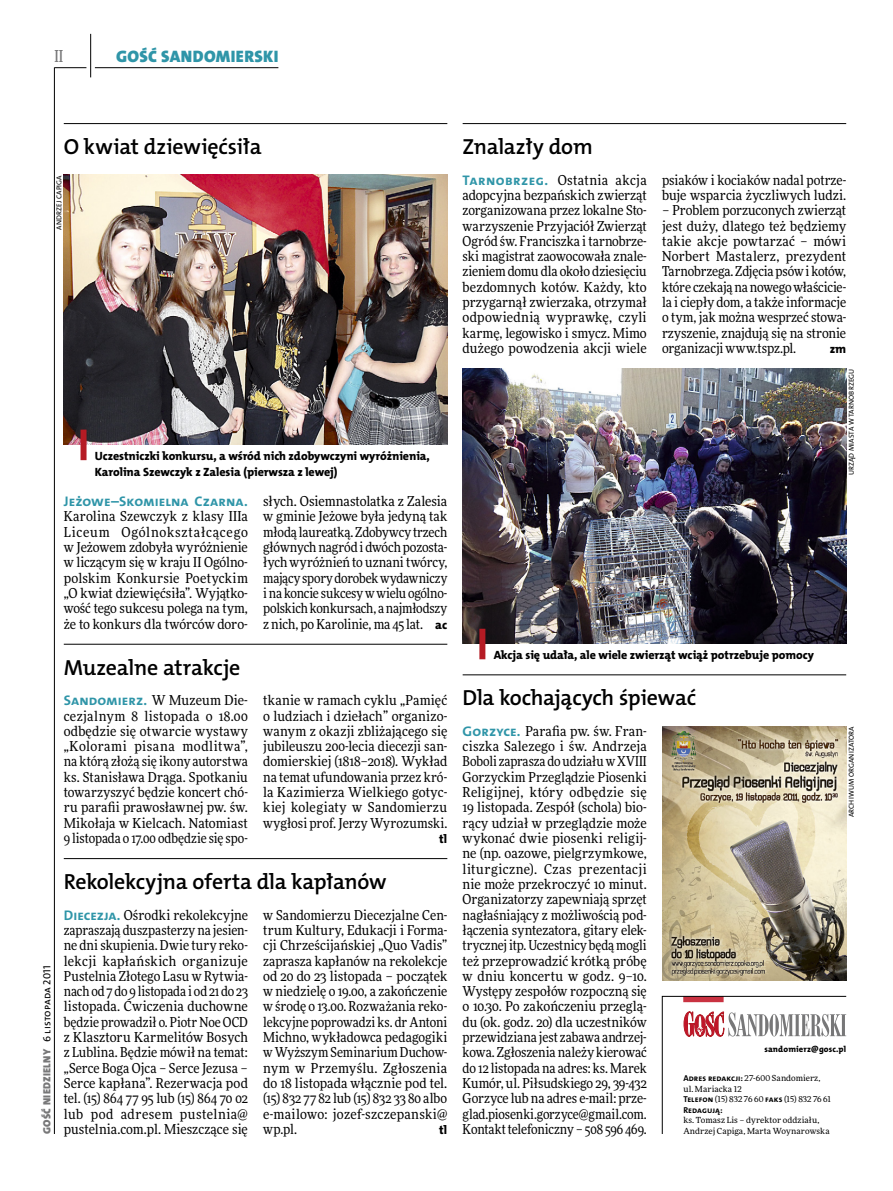
<style>
.page{position:relative;width:893px;height:1191px;background:#fff}
.page>*{position:absolute;margin:0;border:0;box-sizing:border-box;transform-origin:0 0}
.t1{font:21.9px "The Mix HP6 Se Bld";letter-spacing:-.015em;color:#000}
.t2{font:16.65px "The Mix HP9 Blk";letter-spacing:.02em;color:#2f95a8}
.t3{font:500 16.5px "Freeday Narrow";color:#777778;scale:.9 1}
.t4{font:13.95px "The Mix HP7 Bld";letter-spacing:.005em;color:#2f95a8}
.t5{font:13.65px/15.3px "Freeday Narrow News";color:#000;text-align:justify}
.t6{font:12.3px "The Mix HP8 Ex Bld";color:#000}
.t7{font:12px/15.3px "The Mix HP8 Ex Bld";letter-spacing:-.005em;color:#000}
.t8{font:10.5px "The Mix HP9 Blk";letter-spacing:.025em;color:#777778}
.t9{font:8.55px "The Mix HP8 Ex Bld";letter-spacing:.015em;color:#000}
.t10{font:8.55px "The Mix HP7 Bld";color:#000}
.t11{font:8.4px/10.5px "Freeday News";letter-spacing:.01em;color:#000}
.t12{font:7.2px "The Mix HP5 Plain";letter-spacing:.015em;color:#000}
.s1{font-family:"The Mix HP5 Plain";color:#000}
.s2{font-family:"Freeday Narrow News";font-size:13.65px;color:#000}
.s3{font-family:"The Mix HP8 Ex Bld";font-size:12.3px}
.s4{font-family:"The Mix HP7 Bld";font-size:13.95px;color:#2f95a8}
.s5{font-family:"The Mix HP7 Bld";font-size:8.55px}
</style>
<div class="page">
<hr style="left:54px;top:67px;width:1px;height:1067px;background:#000">
<hr style="left:90px;top:34px;width:1px;height:43px;background:#000">
<hr style="left:54px;top:67px;width:32px;height:1px;background:#000">
<hr style="left:95px;top:67px;width:183px;height:1px;background:#000">
<svg style="left:662px;top:996px;width:185px;height:138px"></svg>
<hr style="left:64px;top:123px;width:383px;height:1px;background:#000">
<img style="left:64px;top:175px;width:383px;height:270px">
<hr style="left:463px;top:123px;width:383px;height:1px;background:#000">
<img style="left:463px;top:368px;width:383px;height:276px">
<div style="left:479px;top:629px;width:6px;height:30px;background:#b51b24"></div>
<hr style="left:463px;top:674px;width:383px;height:1px;background:#000">
<img style="left:662px;top:726px;width:184px;height:255px">
<hr style="left:64px;top:644px;width:383px;height:1px;background:#000">
<hr style="left:64px;top:858px;width:383px;height:1px;background:#000">
<div style="left:81px;top:429px;width:6px;height:31px;background:#b51b24"></div>
<p class="t3" style="left:54px;top:46px;width:11px">II</p>
<p class="t2" style="left:116px;top:46px;width:164px">GOŚĆ SANDOMIERSKI</p>
<h1 class="t1" style="left:64px;top:132px;width:199px">O kwiat dziewięćsiła</h1>
<p class="t12" style="left:55px;top:230px;width:56px;rotate:-90deg">Andrzej Capiga</p>
<p class="t7" style="left:95px;top:448px;width:337px">Uczestniczki konkursu, a wśród nich zdobywczyni wyróżnienia,<br>Karolina Szewczyk z Zalesia (pierwsza z lewej)</p>
<p class="t8" style="left:40px;top:1134px;width:170px;rotate:-90deg">GOŚĆ NIEDZIELNY <span class="s1">6 listopada 2011</span></p>
<p class="t4" style="left:64px;top:492px;width:186px">Jeżowe–Skomielna Czarna.</p>
<p class="t5" style="left:64px;top:509px;width:186px">Karolina Szewczyk z klasy IIIa Liceum Ogólnokształcącego w Jeżowem zdobyła wyróżnienie w liczącym się w kraju II Ogólno&shy;polskim Konkursie Poetyckim „O kwiat dziewięćsiła”. Wyjątko&shy;wość tego sukcesu polega na tym, że to konkurs dla twórców doro-</p>
<h1 class="t1" style="left:64px;top:653px;width:178px">Muzealne atrakcje</h1>
<p class="t4" style="left:64px;top:691px;width:186px">Sandomierz. <span class="s2">W Muzeum Die-</span></p>
<p class="t5" style="left:64px;top:708px;width:186px">cezjalnym 8 listopada o 18.00 odbędzie się otwarcie wystawy „Kolorami pisana modlitwa”, na którą złożą się ikony autorstwa ks. Stanisława Drąga. Spotkaniu towarzyszyć będzie koncert chó&shy;ru parafii prawosławnej pw. św.<br>Mikołaja w Kielcach. Natomiast 9 listopada o 17.00 odbędzie się spo-</p>
<p class="t5" style="left:263px;top:493px;width:186px">słych. Osiemnastolatka z Zalesia w gminie Jeżowe była jedyną tak młodą laureatką. Zdobywcy trzech głównych nagród i dwóch pozosta&shy;łych wyróżnień to uznani twórcy, mający spory dorobek wydawniczy i na koncie sukcesy w wielu ogólno&shy;polskich konkursach, a najmłodszy z nich, po Karolinie, ma 45 lat. <span class="s3">ac</span></p>
<p class="t5" style="left:263px;top:692px;width:186px">tkanie w ramach cyklu „Pamięć o ludziach i dziełach” organizo&shy;wanym z okazji zbliżającego się jubileuszu 200-lecia diecezji san&shy;domierskiej (1818–2018). Wykład na temat ufundowania przez kró&shy;la Kazimierza Wielkiego gotyc&shy;kiej kolegiaty w Sandomierzu wygłosi prof. Jerzy Wyrozumski.</p>
<p class="t6" style="left:439px;top:831px;width:10px">tl</p>
<h1 class="t1" style="left:64px;top:867px;width:324px">Rekolekcyjna oferta dla kapłanów</h1>
<p class="t5" style="left:64px;top:907px;width:186px"><span class="s4">Diecezja.</span> Ośrodki rekolekcyjne zapraszają duszpasterzy na jesien&shy;ne dni skupienia. Dwie tury reko&shy;lekcji kapłańskich organizuje Pustelnia Złotego Lasu w Rytwia&shy;nach od 7 do 9 listopada i od 21 do 23 listopada. Ćwiczenia duchowne będzie prowadził o. Piotr Noe OCD z Klasztoru Karmelitów Bosych z Lublina. Będzie mówił na temat: „Serce Boga Ojca – Serce Jezusa – Serce kapłana”. Rezerwacja pod tel. (15) 864 77 95 lub (15) 864 70 02 lub pod adresem pustelnia@ pustelnia.com.pl. Mieszczące się</p>
<p class="t5" style="left:263px;top:907px;width:186px">w Sandomierzu Diecezjalne Cen&shy;trum Kultury, Edukacji i Forma&shy;cji Chrześcijańskiej „Quo Vadis” zaprasza kapłanów na rekolekcje od 20 do 23 listopada – początek w niedzielę o 19.00, a zakończenie w środę o 13.00. Rozważania reko&shy;lekcyjne poprowadzi ks. dr Antoni Michno, wykładowca pedagogiki w Wyższym Seminarium Duchow&shy;nym w Przemyślu. Zgłoszenia do 18 listopada włącznie pod tel. (15) 832 77 82 lub (15) 832 33 80 albo e-mailowo: jozef-szczepanski@ wp.pl.</p>
<p class="t6" style="left:439px;top:1122px;width:10px">tl</p>
<h1 class="t1" style="left:463px;top:132px;width:132px">Znalazły dom</h1>
<p class="t5" style="left:463px;top:172px;width:186px"><span class="s4">Tarnobrzeg.</span> Ostatnia akcja adopcyjna bezpańskich zwierząt zorganizowana przez lokalne Sto&shy;warzyszenie Przyjaciół Zwierząt Ogród św. Franciszka i tarnobrze&shy;ski magistrat zaowocowała znale&shy;zieniem domu dla około dziesięciu bezdomnych kotów. Każdy, kto przygarnął zwierzaka, otrzymał odpowiednią wyprawkę, czyli karmę, legowisko i smycz. Mimo dużego powodzenia akcji wiele</p>
<p class="t5" style="left:662px;top:172px;width:186px">psiaków i kociaków nadal potrze&shy;buje wsparcia życzliwych ludzi.</p>
<p class="t5" style="left:662px;top:202px;width:186px">– Problem porzuconych zwierząt jest duży, dlatego też będziemy takie akcje powtarzać – mówi Norbert Mastalerz, prezydent Tarnobrzega. Zdjęcia psów i kotów, które czekają na nowego właścicie&shy;la i ciepły dom, a także informacje o tym, jak można wesprzeć stowa&shy;rzyszenie, znajdują się na stronie organizacji www.tspz.pl.</p>
<p class="t6" style="left:830px;top:341px;width:18px">zm</p>
<p class="t12" style="left:847px;top:475px;width:107px;rotate:-90deg">Urząd Miasta w Tarnobrzegu</p>
<p class="t7" style="left:494px;top:647px;width:322px">Akcja się udała, ale wiele zwierząt wciąż potrzebuje pomocy</p>
<h1 class="t1" style="left:463px;top:684px;width:235px">Dla kochających śpiewać</h1>
<p class="t5" style="left:463px;top:723px;width:186px"><span class="s4">Gorzyce.</span> Parafia pw. św. Fran&shy;ciszka Salezego i św. Andrzeja Boboli zaprasza do udziału w XVIII Gorzyckim Przeglądzie Piosenki Religijnej, który odbędzie się 19 listopada. Zespół (schola) bio&shy;rący udział w przeglądzie może wykonać dwie piosenki religij&shy;ne (np. oazowe, pielgrzymkowe, liturgiczne). Czas prezentacji nie może przekroczyć 10 minut.<br>Organizatorzy zapewniają sprzęt nagłaśniający z możliwością pod&shy;łączenia syntezatora, gitary elek&shy;trycznej itp. Uczestnicy będą mogli też przeprowadzić krótką próbę w dniu koncertu w godz. 9–10.<br>Występy zespołów rozpoczną się o 10.30. Po zakończeniu przeglą&shy;du (ok. godz. 20) dla uczestników przewidziana jest zabawa andrzej&shy;kowa. Zgłoszenia należy kierować do 12 listopada na adres: ks. Marek Kumór, ul. Piłsudskiego 29, 39-432<br>Gorzyce lub na adres e-mail: prze&shy;glad.piosenki.gorzyce@gmail.com.<br>Kontakt telefoniczny – 508 596 469.</p>
<p class="t12" style="left:847px;top:817px;width:92px;rotate:-90deg">Archiwum organizatora</p>
<p class="t9" style="left:764px;top:1043px;width:83px">sandomierz@gosc.pl</p>
<p class="t11" style="left:683px;top:1073px;width:149px"><span class="s5">Adres redakcji:</span> 27-600 Sandomierz, ul. Mariacka 12<br><span class="s5">Telefon</span> (15) 832 76 60 <span class="s5">faks</span> (15) 832 76 61</p>
<p class="t10" style="left:683px;top:1104px;width:41px">Redagują:</p>
<p class="t11" style="left:683px;top:1115px;width:148px">ks. Tomasz Lis – dyrektor oddziału,<br>Andrzej Capiga, Marta Woynarowska</p>
</div>
